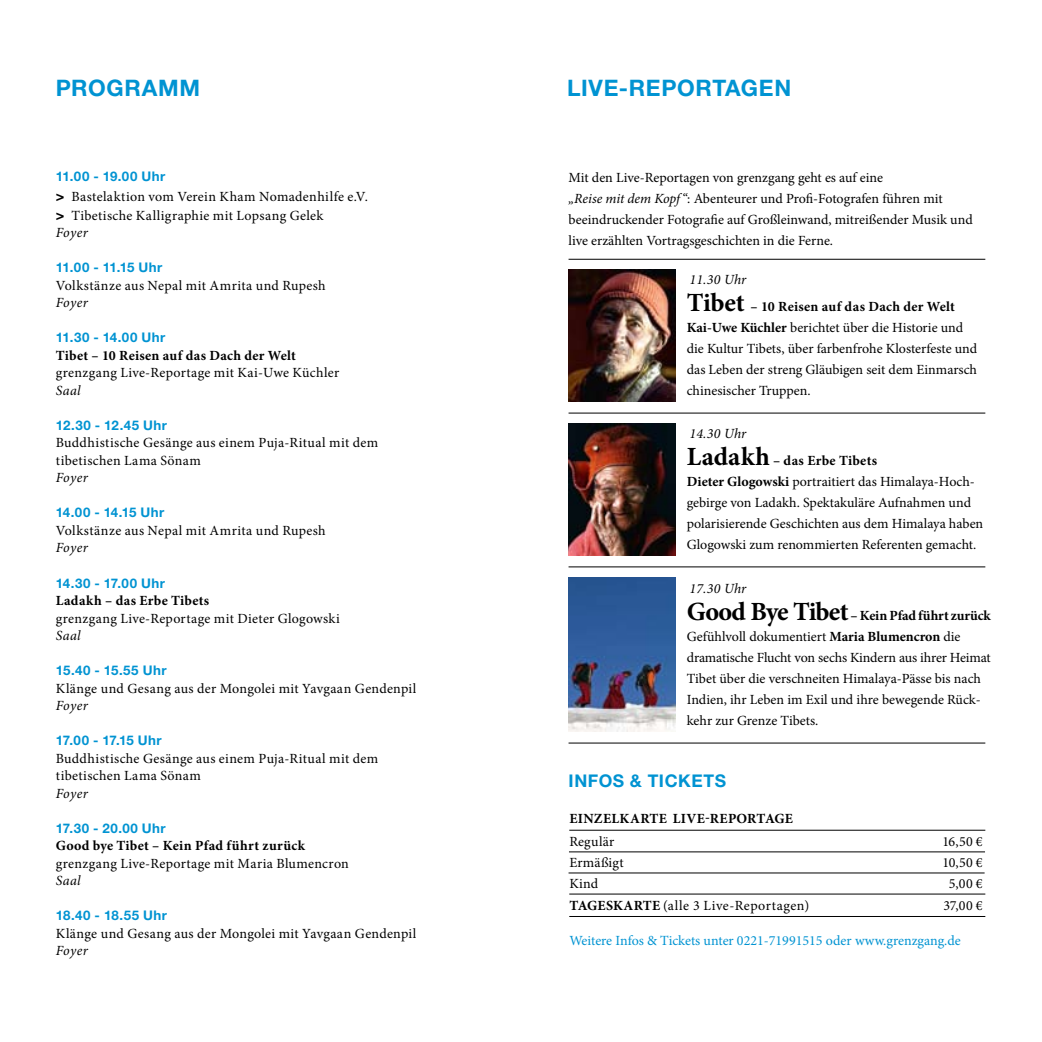
<style>
.page{position:relative;width:1042px;height:1042px;background:#fff}
.page>*{position:absolute;margin:0;border:0;box-sizing:border-box;transform-origin:0 0}
.t1{font:700 22.75px "Helvetica Neue LT Std";letter-spacing:.03em;color:#0093d2}
.t2{font:700 17.5px "Helvetica Neue LT Std";letter-spacing:.035em;color:#0093d2}
.t3{font:14px/21px "Minion Pro";letter-spacing:.005em;color:#000}
.t4{font:14px/17.5px "Minion Pro";letter-spacing:.025em;color:#000}
.t5{font:700 14px/26.2px "Minion Pro";letter-spacing:.02em;color:#000}
.t6{font:14px "Minion Pro";letter-spacing:.03em;color:#000}
.t7{font:14px "Minion Pro";color:#0093d2}
.t8{font:italic 14px "Minion Pro";letter-spacing:.025em;color:#000}
.t9{font:700 14px/26.2px "Minion Pro";letter-spacing:-.01em;color:#000}
.t10{font:14px "Minion Pro";letter-spacing:.04em;color:#000}
.t11{font:700 13.3px "Helvetica Neue LT Std";letter-spacing:.035em;color:#0093d2}
.s1{font-family:"Helvetica Neue LT Std";font-weight:700;font-size:14.35px}
.s2{font-style:italic}
.s3{font-weight:400;font-style:italic}
.s4{font-size:26.25px}
.s5{font-weight:700}
</style>
<div class="page">
<img style="left:568px;top:269px;width:107px;height:132px">
<img style="left:568px;top:423px;width:107px;height:132px">
<img style="left:568px;top:577px;width:107px;height:154px">
<hr style="left:568px;top:259px;width:417px;height:1px;background:#000">
<hr style="left:568px;top:413px;width:417px;height:1px;background:#000">
<hr style="left:568px;top:566px;width:417px;height:1px;background:#000">
<hr style="left:568px;top:743px;width:417px;height:1px;background:#000">
<hr style="left:569px;top:830px;width:416px;height:1px;background:#000">
<hr style="left:569px;top:894px;width:416px;height:1px;background:#000">
<hr style="left:569px;top:916px;width:416px;height:1px;background:#000">
<hr style="left:568px;top:872px;width:416px;height:1px;background:#000">
<hr style="left:569px;top:851px;width:416px;height:1px;background:#000">
<h1 class="t1" style="left:56px;top:73px;width:146px">PROGRAMM</h1>
<p class="t11" style="left:56px;top:168px;width:111px">11.00 - 19.00 UHR</p>
<p class="t4" style="left:56px;top:187px;width:313px;line-height:19.2px"><span class="s1">&gt;</span> Bastelaktion vom Verein Kham Nomadenhilfe e.V. <span class="s1">&gt;</span> Tibetische Kalligraphie mit Lopsang Gelek</p>
<p class="t8" style="left:56px;top:223px;width:34px">Foyer</p>
<p class="t11" style="left:56px;top:259px;width:108px">11.00 - 11.15 UHR</p>
<p class="t6" style="left:56px;top:276px;width:271px">Volkstänze aus Nepal mit Amrita und Rupesh</p>
<p class="t8" style="left:56px;top:293px;width:34px">Foyer</p>
<p class="t11" style="left:56px;top:329px;width:111px">11.30 - 14.00 UHR</p>
<p class="t5" style="left:56px;top:342px;width:242px">Tibet – 10 Reisen auf das Dach der Welt</p>
<p class="t3" style="left:56px;top:362px;width:285px">grenzgang Live-Reportage mit Kai-Uwe Küchler</p>
<p class="t8" style="left:56px;top:381px;width:26px">Saal</p>
<p class="t11" style="left:56px;top:417px;width:113px">12.30 - 12.45 UHR</p>
<p class="t4" style="left:56px;top:434px;width:324px">Buddhistische Gesänge aus einem Puja-Ritual mit dem tibetischen Lama Sönam</p>
<p class="t8" style="left:56px;top:468px;width:34px">Foyer</p>
<p class="t11" style="left:56px;top:504px;width:110px">14.00 - 14.15 UHR</p>
<p class="t6" style="left:56px;top:521px;width:271px">Volkstänze aus Nepal mit Amrita und Rupesh</p>
<p class="t8" style="left:56px;top:538px;width:34px">Foyer</p>
<p class="t11" style="left:56px;top:574px;width:111px">14.30 - 17.00 UHR</p>
<p class="t5" style="left:56px;top:587px;width:155px">Ladakh – das Erbe Tibets</p>
<p class="t3" style="left:56px;top:607px;width:286px">grenzgang Live-Reportage mit Dieter Glogowski</p>
<p class="t8" style="left:56px;top:626px;width:26px">Saal</p>
<p class="t11" style="left:56px;top:662px;width:112px">15.40 - 15.55 UHR</p>
<p class="t3" style="left:56px;top:677px;width:362px">Klänge und Gesang aus der Mongolei mit Yavgaan Gendenpil</p>
<p class="t8" style="left:56px;top:696px;width:34px">Foyer</p>
<p class="t11" style="left:56px;top:732px;width:107px">17.00 - 17.15 UHR</p>
<p class="t4" style="left:56px;top:749px;width:324px">Buddhistische Gesänge aus einem Puja-Ritual mit dem tibetischen Lama Sönam</p>
<p class="t8" style="left:56px;top:783px;width:34px">Foyer</p>
<p class="t11" style="left:56px;top:819px;width:111px">17.30 - 20.00 UHR</p>
<p class="t5" style="left:56px;top:832px;width:251px">Good bye Tibet – Kein Pfad führt zurück</p>
<p class="t3" style="left:56px;top:852px;width:295px">grenzgang Live-Reportage mit Maria Blumencron</p>
<p class="t8" style="left:56px;top:871px;width:26px">Saal</p>
<p class="t11" style="left:56px;top:907px;width:113px">18.40 - 18.55 UHR</p>
<p class="t3" style="left:56px;top:922px;width:362px">Klänge und Gesang aus der Mongolei mit Yavgaan Gendenpil</p>
<p class="t8" style="left:56px;top:941px;width:34px">Foyer</p>
<h1 class="t1" style="left:567px;top:73px;width:225px">LIVE-REPORTAGEN</h1>
<p class="t3" style="left:568px;top:167px;width:406px">Mit den Live-Reportagen von grenzgang geht es auf eine<br><span class="s2">„Reise mit dem Kopf “</span>: Abenteurer und Profi-Fotografen führen mit beeindruckender Fotografie auf Großleinwand, mitreißender Musik und live erzählten Vortragsgeschichten in die Ferne.</p>
<p class="t5" style="left:687px;top:267px;width:270px"><span class="s3">11.30 Uhr<br></span><span class="s4">Tibet</span> – 10 Reisen auf das Dach der Welt</p>
<p class="t3" style="left:687px;top:317px;width:292px"><span class="s5">Kai-Uwe Küchler</span> berichtet über die Historie und die Kultur Tibets, über farbenfrohe Klosterfeste und das Leben der streng Gläubigen seit dem Einmarsch chinesischer Truppen.</p>
<p class="t5" style="left:687px;top:420px;width:192px"><span class="s3">14.30 Uhr<br></span><span class="s4">Ladakh</span> – das Erbe Tibets</p>
<p class="t3" style="left:687px;top:471px;width:298px"><span class="s5">Dieter Glogowski</span> portraitiert das Himalaya-Hoch&shy;gebirge von Ladakh. Spektakuläre Aufnahmen und polarisierende Geschichten aus dem Himalaya haben Glogowski zum renommierten Referenten gemacht.</p>
<p class="t9" style="left:687px;top:575px;width:305px"><span class="s3">17.30 Uhr<br></span><span class="s4">Good Bye Tibet</span> – Kein Pfad führt zurück</p>
<p class="t3" style="left:687px;top:626px;width:305px">Gefühlvoll dokumentiert <span class="s5">Maria Blumencron</span> die dramatische Flucht von sechs Kindern aus ihrer Heimat Tibet über die verschneiten Himalaya-Pässe bis nach Indien, ihr Leben im Exil und ihre bewegende Rück&shy;kehr zur Grenze Tibets.</p>
<p class="t2" style="left:568px;top:770px;width:158px">INFOS &amp; TICKETS</p>
<p class="t5" style="left:569px;top:805px;width:113px">Einzelkarte LIVE</p>
<p class="t5" style="left:705px;top:805px;width:42px">-REPORTAGE</p>
<p class="t3" style="left:569px;top:830px;width:47px">Regulär</p>
<p class="t3" style="left:942px;top:830px;width:42px">16,50 €</p>
<p class="t3" style="left:569px;top:851px;width:56px">Ermäßigt</p>
<p class="t3" style="left:942px;top:851px;width:41px">10,50 €</p>
<p class="t3" style="left:569px;top:872px;width:30px">Kind</p>
<p class="t3" style="left:949px;top:872px;width:35px">5,00 €</p>
<p class="t10" style="left:569px;top:896px;width:241px"><span class="s5">Tageskarte</span> (alle 3 Live-Reportagen)</p>
<p class="t3" style="left:943px;top:895px;width:41px">37,00 €</p>
<p class="t7" style="left:569px;top:931px;width:393px">Weitere Infos &amp; Tickets unter 0221-71991515 oder www.grenzgang.de</p>
</div>
